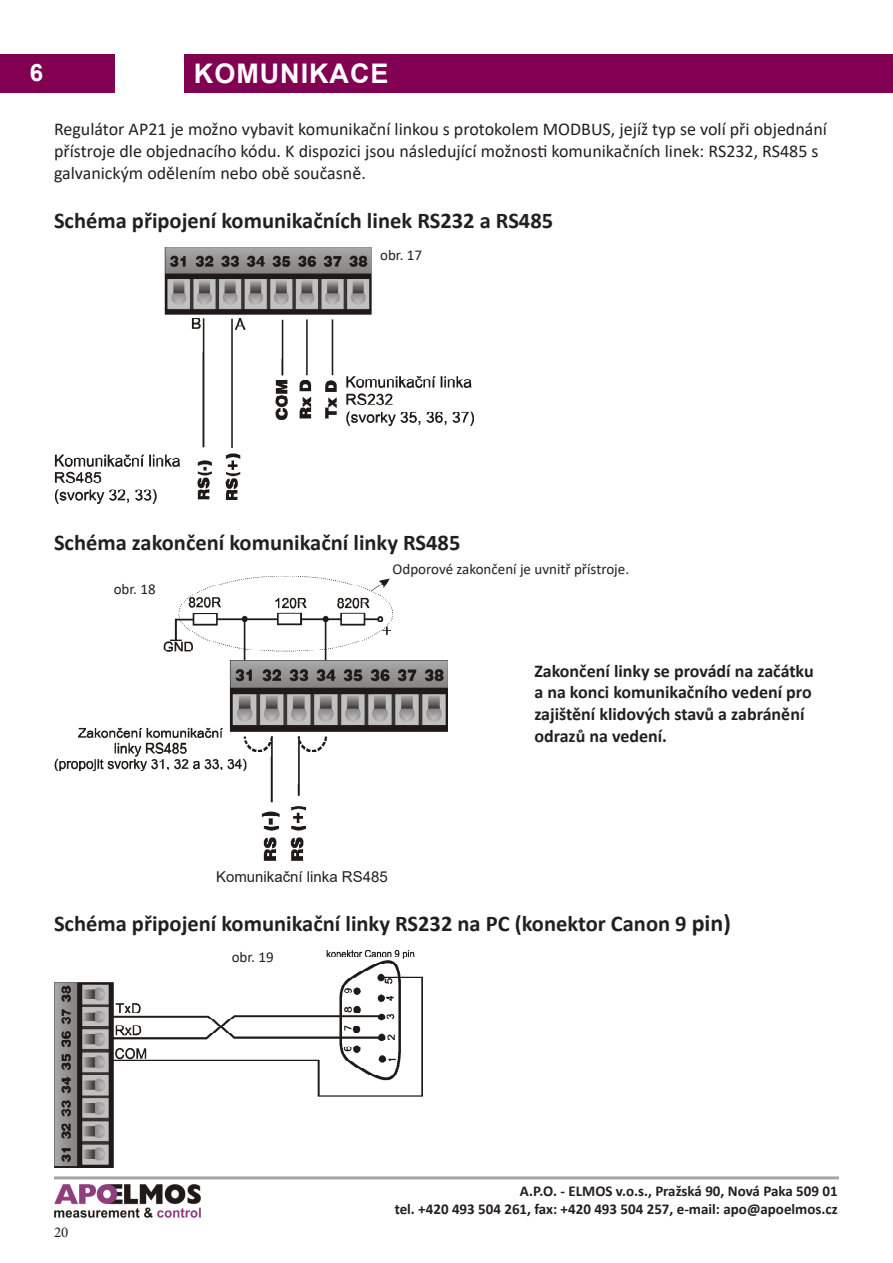
<style>
.page{position:relative;width:893px;height:1263px;background:#fff}
.page>*{position:absolute;margin:0;border:0;box-sizing:border-box;transform-origin:0 0}
.t1{font:700 27px "Arial";letter-spacing:.035em;color:#fff}
.t2{font:700 24px "Arial";color:#fff}
.t3{font:700 22.5px "Calibri";color:#231f20}
.t4{font:18px/21.6px "Calibri";color:#231f20}
.t5{font:700 18px "Calibri";color:#231f20}
.t6{font:700 15px/18px "Calibri";color:#231f20;text-align:right}
.t7{font:15px "Calibri";color:#231f20}
.t8{font:15px "Arial";color:#231f20}
.t9{font:15px "Minion Pro";color:#231f20}
.s1{font-size:24px}
</style>
<div class="page">
<img style="left:54px;top:1184px;width:147px;height:33px">
<hr style="left:54px;top:1176px;width:785px;height:3px;background:#a5a6aa">
<div style="left:0;top:54px;width:115px;height:38px;background:#820052"></div>
<div style="left:184px;top:54px;width:709px;height:38px;background:#820052"></div>
<img style="left:54px;top:248px;width:419px;height:256px">
<img style="left:54px;top:576px;width:393px;height:285px">
<img style="left:54px;top:950px;width:369px;height:218px">
<p class="t2" style="left:30px;top:56px;width:15px">6</p>
<p class="t1" style="left:194px;top:55px;width:196px">KOMUNIKACE</p>
<p class="t4" style="left:54px;top:118px;width:775px">Regulátor AP21 je možno vybavit komunikační linkou s protokolem MODBUS, jejíž typ se volí při objednání přístroje dle objednacího kódu. K dispozici jsou následující možnosti komunikačních linek: RS232, RS485 s galvanickým odělením nebo obě současně.</p>
<p class="t3" style="left:54px;top:205px;width:501px">Schéma připojení komunikačních linek RS232 a RS485</p>
<p class="t7" style="left:380px;top:244px;width:43px">obr. 17</p>
<p class="t3" style="left:54px;top:527px;width:408px">Schéma zakončení komunikační linky RS485</p>
<p class="t7" style="left:114px;top:578px;width:43px">obr. 18</p>
<p class="t7" style="left:393px;top:559px;width:238px">Odporové zakončení je uvnitř přístroje.</p>
<p class="t8" style="left:216px;top:867px;width:173px">Komunikační linka RS485</p>
<p class="t5" style="left:534px;top:658px;width:281px">Zakončení linky se provádí na začátku</p>
<p class="t5" style="left:534px;top:680px;width:279px">a na konci komunikačního vedení pro</p>
<p class="t5" style="left:534px;top:701px;width:272px">zajištění klidových stavů a zabránění</p>
<p class="t5" style="left:534px;top:723px;width:134px">odrazů na vedení.</p>
<p class="t3" style="left:54px;top:908px;width:678px">Schéma připojení komunikační linky RS232 na PC (konektor Canon 9 <span class="s1">pin)</span></p>
<p class="t9" style="left:54px;top:1222px;width:16px">20</p>
<p class="t7" style="left:232px;top:947px;width:43px">obr. 19</p>
<p class="t6" style="left:395px;top:1181px;width:445px">A.P.O. - ELMOS v.o.s., Pražská 90, Nová Paka 509 01<br>tel. +420 493 504 261, fax: +420 493 504 257, e-mail: apo@apoelmos.cz</p>
</div>
